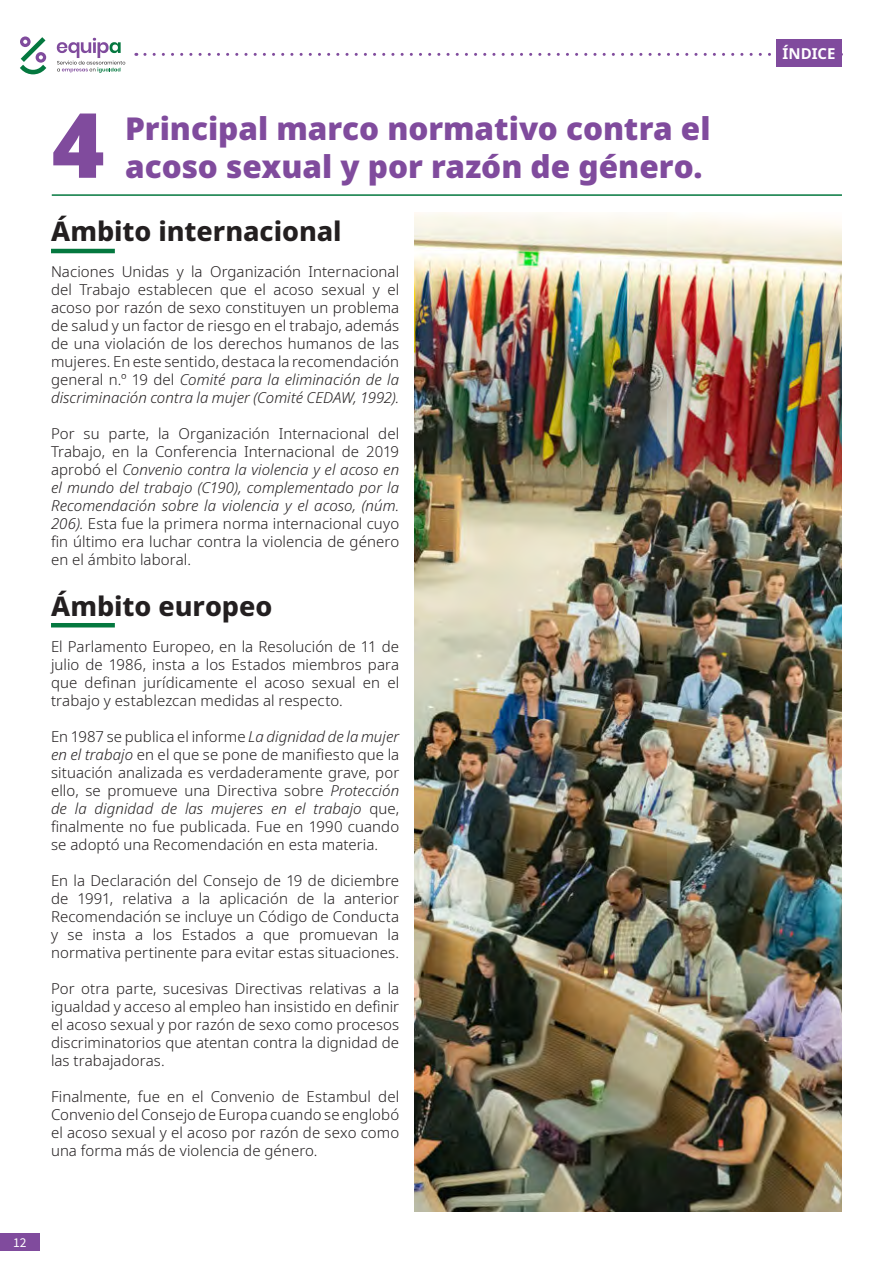
<style>
.page{position:relative;width:893px;height:1263px;background:#fff}
.page>*{position:absolute;margin:0;border:0;box-sizing:border-box;transform-origin:0 0}
.seccion_equipa{font:900 90px "Noto Sans";color:#804b9d}
.seccion_equipa-2{font:900 31.5px/37.8px "Noto Sans";color:#804b9d}
.titulos_equipa{font:800 27px "Noto Sans";letter-spacing:-.005em;color:#231f20}
.parrafo_equipa{font:300 15px/18px "Noto Sans";letter-spacing:.005em;color:#231f20;text-align:justify}
.parrafo_equipa-2{font:700 15px "Noto Sans";letter-spacing:.005em;color:#fff}
.t1{font:13.5px "Source Sans Pro";color:#fff}
.s1{font-style:italic}
</style>
<div class="page">
<hr style="left:52px;top:194px;width:790px;height:2px;background:#04783f">
<img style="left:415px;top:212px;width:427px;height:1000px">
<hr style="left:51px;top:249px;width:64px;height:4px;background:#04783f">
<hr style="left:51px;top:623px;width:64px;height:4px;background:#04783f">
<div style="left:0;top:1234px;width:40px;height:17px;background:#804b9d"></div>
<svg style="left:145px;top:53px;width:626px;height:3px"></svg>
<svg style="left:57px;top:38px;width:68px;height:35px"></svg>
<svg style="left:20px;top:36px;width:26px;height:38px"></svg>
<div style="left:776px;top:39px;width:66px;height:27px;background:#804b9d"></div>
<p class="seccion_equipa" style="left:52px;top:94px;width:54px">4</p>
<p class="seccion_equipa-2" style="left:125px;top:110px;width:587px">Principal marco normativo contra el acoso sexual y por razón de género.</p>
<p class="titulos_equipa" style="left:51px;top:216px;width:292px">Ámbito internacional</p>
<p class="parrafo_equipa" style="left:51px;top:263px;width:350px">Naciones Unidas y la Organización Internacional del Trabajo establecen que el acoso sexual y el acoso por razón de sexo constituyen un problema de salud y un factor de riesgo en el trabajo, además de una violación de los derechos humanos de las mujeres. En este sentido, destaca la recomendación general n.º 19 del <span class="s1">Comité para la eliminación de la discriminación contra la mujer (Comité CEDAW, 1992).</span></p>
<p class="parrafo_equipa" style="left:51px;top:425px;width:350px">Por su parte, la Organización Internacional del Trabajo, en la Conferencia Internacional de 2019 aprobó el <span class="s1">Convenio contra la violencia y el acoso en el mundo del trabajo (C190), complementado por la Recomendación sobre la violencia y el acoso, (núm.<br>206).</span> Esta fue la primera norma internacional cuyo fin último era luchar contra la violencia de género en el ámbito laboral.</p>
<p class="titulos_equipa" style="left:51px;top:591px;width:223px">Ámbito europeo</p>
<p class="parrafo_equipa" style="left:51px;top:638px;width:350px">El Parlamento Europeo, en la Resolución de 11 de julio de 1986, insta a los Estados miembros para que definan jurídicamente el acoso sexual en el trabajo y establezcan medidas al respecto.</p>
<p class="parrafo_equipa" style="left:51px;top:728px;width:350px">En 1987 se publica el informe <span class="s1">La dignidad de la mujer en el trabajo</span> en el que se pone de manifiesto que la situación analizada es verdaderamente grave, por ello, se promueve una Directiva sobre <span class="s1">Protección de la dignidad de las mujeres en el trabajo</span> que, finalmente no fue publicada. Fue en 1990 cuando se adoptó una Recomendación en esta materia.</p>
<p class="parrafo_equipa" style="left:51px;top:872px;width:350px">En la Declaración del Consejo de 19 de diciembre de 1991, relativa a la aplicación de la anterior Recomendación se incluye un Código de Conducta y se insta a los Estados a que promuevan la normativa pertinente para evitar estas situaciones.</p>
<p class="parrafo_equipa" style="left:51px;top:980px;width:350px">Por otra parte, sucesivas Directivas relativas a la igualdad y acceso al empleo han insistido en definir el acoso sexual y por razón de sexo como procesos discriminatorios que atentan contra la dignidad de las trabajadoras.</p>
<p class="parrafo_equipa" style="left:51px;top:1088px;width:350px">Finalmente, fue en el Convenio de Estambul del Convenio del Consejo de Europa cuando se englobó el acoso sexual y el acoso por razón de sexo como una forma más de violencia de género.</p>
<p class="t1" style="left:13px;top:1234px;width:15px">12</p>
<p class="parrafo_equipa-2" style="left:782px;top:43px;width:55px">ÍNDICE</p>
</div>
